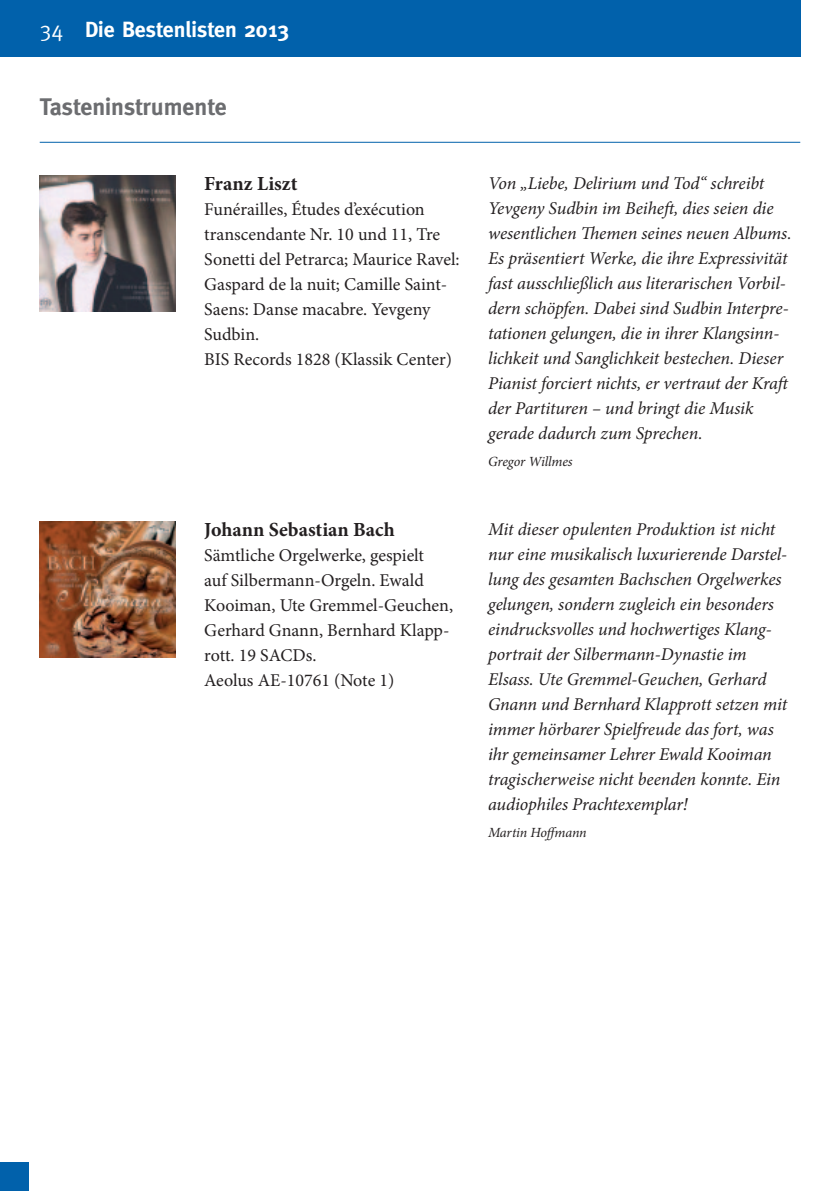
<style>
.page{position:relative;width:840px;height:1191px;background:#fff}
.page>*{position:absolute;margin:0;border:0;box-sizing:border-box;transform-origin:0 0}
.t1{font:700 24px "Meta";color:#6c6d70}
.t2{font:700 22px "Meta";color:#fff}
.t3{font:700 20px "Minion Pro";color:#231f20}
.t4{font:italic 18px/25px "Minion Pro";letter-spacing:-.005em;color:#231f20}
.t5{font:18px/25px "Minion Pro";letter-spacing:-.005em;color:#231f20}
.t6{font:italic 14px "Minion Pro";letter-spacing:-.01em;color:#231f20}
.s1{font-weight:400}
</style>
<div class="page">
<img style="left:40px;top:176px;width:136px;height:136px">
<img style="left:40px;top:522px;width:136px;height:136px">
<hr style="left:40px;top:142px;width:759px;height:1px;background:#0161ab">
<div style="left:0;top:0;width:799px;height:57px;background:#0161ab"></div>
<div style="left:0;top:1162px;width:28px;height:29px;background:#0161ab"></div>
<p class="t2" style="left:40px;top:16px;width:251px"><span class="s1">34</span> Die Bestenlisten 2013</p>
<h1 class="t1" style="left:40px;top:93px;width:188px">Tasteninstrumente</h1>
<p class="t3" style="left:204px;top:170px;width:95px">Franz Liszt</p>
<p class="t5" style="left:204px;top:197px;width:257px">Funérailles, Études d’exécution transcendante Nr. 10 und 11, Tre<br>Sonetti del Petrarca; Maurice Ravel:<br>Gaspard de la nuit; Camille Saint-<br>Saens: Danse macabre. Yevgeny<br>Sudbin.<br>BIS Records 1828 (Klassik Center)</p>
<p class="t3" style="left:204px;top:516px;width:192px">Johann Sebastian Bach</p>
<p class="t5" style="left:204px;top:543px;width:250px">Sämtliche Orgelwerke, gespielt<br>auf Silbermann-Orgeln. Ewald<br>Kooiman, Ute Gremmel-Geuchen,<br>Gerhard Gnann, Bernhard Klapp&shy;rott. 19 SACDs.<br>Aeolus AE-10761 (Note 1)</p>
<p class="t4" style="left:488px;top:171px;width:305px">Von „Liebe, Delirium und Tod“ schreibt Yevgeny Sudbin im Beiheft, dies seien die wesentlichen Themen seines neuen Albums.<br>Es präsentiert Werke, die ihre Expressivität fast ausschließlich aus literarischen Vorbil&shy;dern schöpfen. Dabei sind Sudbin Interpre&shy;tationen gelungen, die in ihrer Klangsinn&shy;lichkeit und Sanglichkeit bestechen. Dieser Pianist forciert nichts, er vertraut der Kraft der Partituren – und bringt die Musik gerade dadurch zum Sprechen.</p>
<p class="t6" style="left:488px;top:452px;width:86px">Gregor Willmes</p>
<p class="t4" style="left:488px;top:516px;width:300px">Mit dieser opulenten Produktion ist nicht nur eine musikalisch luxurierende Darstel&shy;lung des gesamten Bachschen Orgelwerkes gelungen, sondern zugleich ein besonders eindrucksvolles und hochwertiges Klang&shy;portrait der Silbermann-Dynastie im Elsass. Ute Gremmel-Geuchen, Gerhard Gnann und Bernhard Klapprott setzen mit immer hörbarer Spielfreude das fort, was ihr gemeinsamer Lehrer Ewald Kooiman tragischerweise nicht beenden konnte. Ein audiophiles Prachtexemplar!</p>
<p class="t6" style="left:488px;top:823px;width:100px">Martin Hoffmann</p>
</div>
